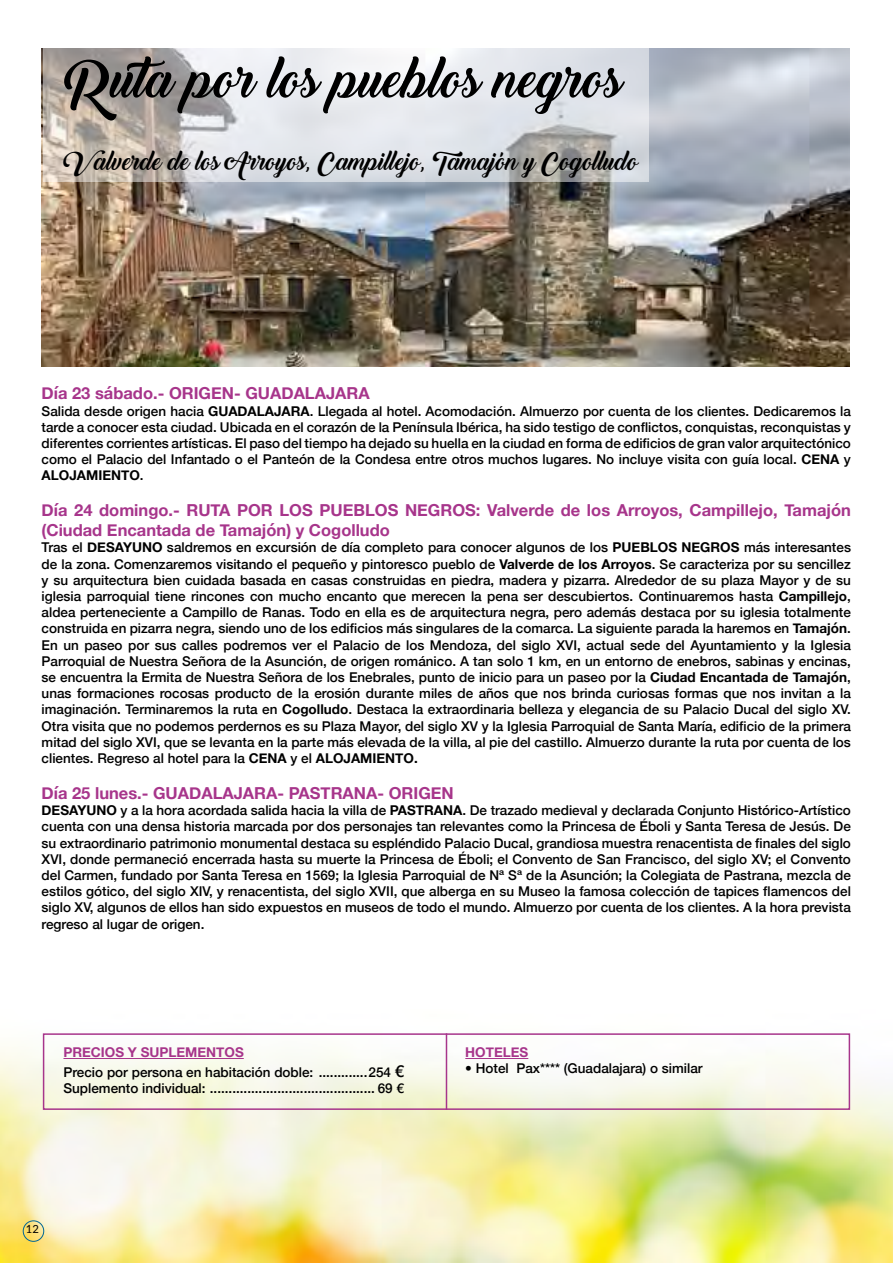
<style>
.page{position:relative;width:893px;height:1263px;background:#fff}
.page>*{position:absolute;margin:0;border:0;box-sizing:border-box;transform-origin:0 0}
.t1{font:51px "Backto Black Demo";color:#000}
.t2{font:24px "Backto Black Demo";color:#000}
.t3{font:700 16.5px/19.8px "Helvetica Neue";color:#a7358b}
.t4{font:500 13.5px/16.2px "Helvetica Neue";color:#000;text-align:justify}
.t5{font:700 13.5px "Helvetica Neue";color:#a7358b}
.t6{font:11.25px "Lato";color:#000}
.s1{font-weight:700}
.s2{font-weight:700;color:#a7358b}
.s3{font-size:16.5px}
</style>
<div class="page">
<img style="left:0;top:1033px;width:893px;height:230px">
<img style="left:42px;top:48px;width:807px;height:319px">
<svg style="left:43px;top:48px;width:606px;height:134px;background:#d3d2d4"></svg>
<hr style="left:63px;top:1058px;width:181px;height:1px;background:#a7358b">
<hr style="left:465px;top:1058px;width:63px;height:1px;background:#a7358b">
<div style="left:43px;top:1033px;width:807px;height:77px;border:2px solid #a7358b"></div>
<hr style="left:446px;top:1033px;width:1px;height:77px;background:#a7358b">
<div style="left:23px;top:1220px;width:21px;height:22px;border:1px solid #006697;border-radius:50%"></div>
<h1 class="t1" style="left:64px;top:50px;width:561px">Ruta por los pueblos negros</h1>
<h2 class="t2" style="left:64px;top:147px;width:576px">Valverde de los Arroyos, Campillejo, Tamajón y Cogolludo</h2>
<p class="t3" style="left:42px;top:384px;width:330px">Día 23 sábado.- ORIGEN- GUADALAJARA</p>
<p class="t4" style="left:42px;top:402px;width:811px">Salida desde origen hacia <span class="s1">GUADALAJARA</span>. Llegada al hotel. Acomodación. Almuerzo por cuenta de los clientes. Dedicaremos la tarde a conocer esta ciudad. Ubicada en el corazón de la Península Ibérica, ha sido testigo de conflictos, conquistas, reconquistas y diferentes corrientes artísticas. El paso del tiempo ha dejado su huella en la ciudad en forma de edificios de gran valor arquitectónico como el Palacio del Infantado o el Panteón de la Condesa entre otros muchos lugares. No incluye visita con guía local. <span class="s1">CENA</span> y <span class="s1">ALOJAMIENTO</span>.</p>
<p class="t3" style="left:42px;top:501px;width:811px">Día 24 domingo.- RUTA POR LOS PUEBLOS NEGROS: Valverde de los Arroyos, Campillejo, Tamajón (Ciudad Encantada de Tamajón) y Cogolludo</p>
<p class="t4" style="left:42px;top:538px;width:811px">Tras el <span class="s1">DESAYUNO</span> saldremos en excursión de día completo para conocer algunos de los <span class="s1">PUEBLOS NEGROS</span> más interesantes de la zona. Comenzaremos visitando el pequeño y pintoresco pueblo de <span class="s1">Valverde de los Arroyos</span>. Se caracteriza por su sencillez y su arquitectura bien cuidada basada en casas construidas en piedra, madera y pizarra. Alrededor de su plaza Mayor y de su iglesia parroquial tiene rincones con mucho encanto que merecen la pena ser descubiertos. Continuaremos hasta <span class="s1">Campillejo</span>, aldea perteneciente a Campillo de Ranas. Todo en ella es de arquitectura negra, pero además destaca por su iglesia totalmente construida en pizarra negra, siendo uno de los edificios más singulares de la comarca. La siguiente parada la haremos en <span class="s1">Tamajón</span>.<br>En un paseo por sus calles podremos ver el Palacio de los Mendoza, del siglo XVI, actual sede del Ayuntamiento y la Iglesia Parroquial de Nuestra Señora de la Asunción, de origen románico. A tan solo 1 km, en un entorno de enebros, sabinas y encinas, se encuentra la Ermita de Nuestra Señora de los Enebrales, punto de inicio para un paseo por la <span class="s1">Ciudad Encantada de Tamajón</span>, unas formaciones rocosas producto de la erosión durante miles de años que nos brinda curiosas formas que nos invitan a la imaginación. Terminaremos la ruta en <span class="s1">Cogolludo</span>. Destaca la extraordinaria belleza y elegancia de su Palacio Ducal del siglo XV.<br>Otra visita que no podemos perdernos es su Plaza Mayor, del siglo XV y la Iglesia Parroquial de Santa María, edificio de la primera mitad del siglo XVI, que se levanta en la parte más elevada de la villa, al pie del castillo. Almuerzo durante la ruta por cuenta de los clientes. Regreso al hotel para la <span class="s1">CENA</span> y el <span class="s1">ALOJAMIENTO.</span></p>
<p class="t3" style="left:42px;top:784px;width:414px">Día 25 lunes.- GUADALAJARA- PASTRANA- ORIGEN</p>
<p class="t4" style="left:42px;top:801px;width:811px"><span class="s1">DESAYUNO</span> y a la hora acordada salida hacia la villa de <span class="s1">PASTRANA</span>. De trazado medieval y declarada Conjunto Histórico-Artístico cuenta con una densa historia marcada por dos personajes tan relevantes como la Princesa de Éboli y Santa Teresa de Jesús. De su extraordinario patrimonio monumental destaca su espléndido Palacio Ducal, grandiosa muestra renacentista de finales del siglo XVI, donde permaneció encerrada hasta su muerte la Princesa de Éboli; el Convento de San Francisco, del siglo XV; el Convento del Carmen, fundado por Santa Teresa en 1569; la Iglesia Parroquial de Nª Sª de la Asunción; la Colegiata de Pastrana, mezcla de estilos gótico, del siglo XIV, y renacentista, del siglo XVII, que alberga en su Museo la famosa colección de tapices flamencos del siglo XV, algunos de ellos han sido expuestos en museos de todo el mundo. Almuerzo por cuenta de los clientes. A la hora prevista regreso al lugar de origen.</p>
<p class="t4" style="left:63px;top:1041px;width:342px;line-height:19.8px"><span class="s2">PRECIOS Y SUPLEMENTOS<br></span>Precio por persona en habitación doble: .............254 <span class="s3">€</span></p>
<p class="t4" style="left:63px;top:1079px;width:342px">Suplemento individual: ............................................ 69 €</p>
<p class="t6" style="left:26px;top:1221px;width:15px">12</p>
<p class="t5" style="left:465px;top:1042px;width:65px">HOTELES</p>
<p class="t4" style="left:465px;top:1059px;width:239px">• Hotel Pax**** (Guadalajara) o similar</p>
</div>
